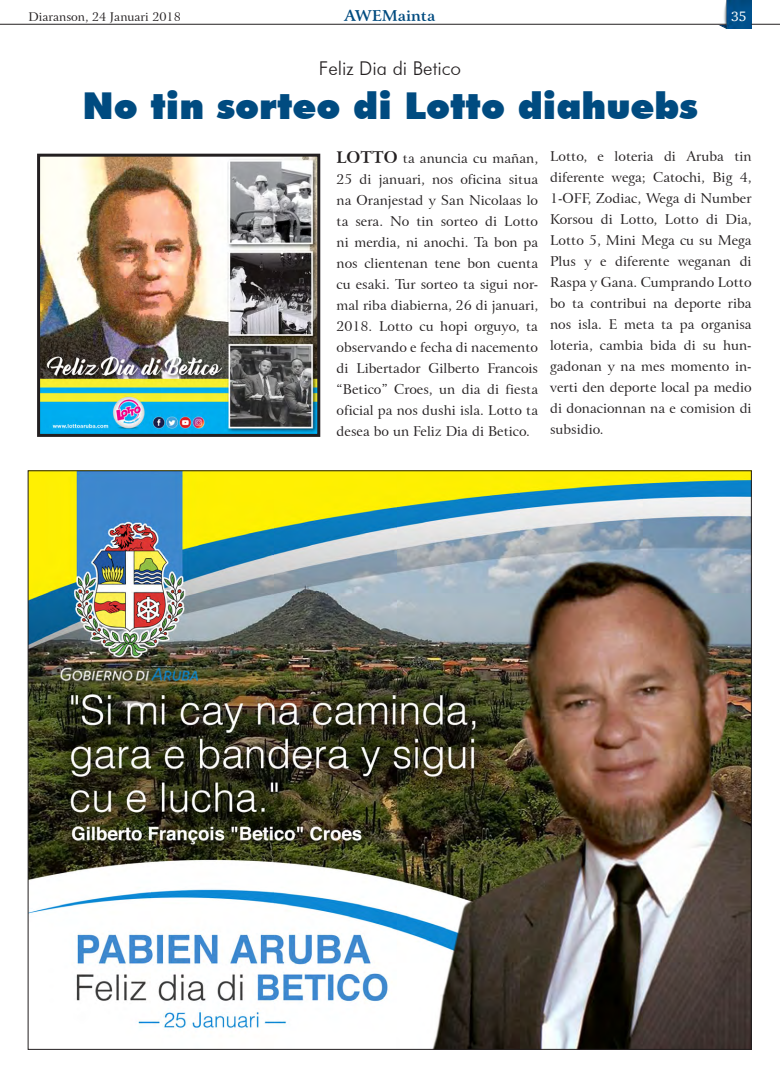
<style>
.page{position:relative;width:780px;height:1078px;background:#fff}
.page>*{position:absolute;margin:0;border:0;box-sizing:border-box;transform-origin:0 0}
.No_Spacing{font:900 37px "Futura BT";color:#004b80}
.No_Spacing-2{font:300 19px "Futura BT";color:#231f20}
.t1{font:700 15px "Arrus BT";color:#004b80}
.t2{font:14px "Charter ITCTT";color:#fff}
.Body_Text_14{font:13.5px/21px "Arrus BT";color:#231f20;text-align:justify}
.t3{font:12px "Arrus BT";color:#231f20}
.s1{font-weight:700;font-size:16px}
</style>
<div class="page">
<img style="left:718px;top:0;width:33px;height:28px">
<svg style="left:751px;top:24px;width:29px;height:1px"></svg>
<hr style="left:0;top:24px;width:726px;height:1px;background:#231f20">
<img style="left:30px;top:472px;width:719px;height:575px">
<img style="left:41px;top:158px;width:275px;height:275px">
<div style="left:37px;top:154px;width:283px;height:283px;border:3px solid #231f20"></div>
<p class="t3" style="left:29px;top:9px;width:154px">Diaranson, 24 Januari 2018</p>
<p class="t1" style="left:344px;top:6px;width:92px">AWEMainta</p>
<p class="t2" style="left:731px;top:7px;width:17px">35</p>
<p class="No_Spacing-2" style="left:319px;top:56px;width:144px">Feliz Dia di Betico</p>
<p class="No_Spacing" style="left:82px;top:84px;width:616px">No tin sorteo di Lotto diahuebs</p>
<p class="Body_Text_14" style="left:336px;top:147px;width:203px"><span class="s1">LOTTO</span> ta anuncia cu mañan, 25 di januari, nos oficina situa na Oranjestad y San Nicolaas lo ta sera. No tin sorteo di Lotto ni merdia, ni anochi. Ta bon pa nos clientenan tene bon cuenta cu esaki. Tur sorteo ta sigui nor&shy;mal riba diabierna, 26 di januari, 2018. Lotto cu hopi orguyo, ta observando e fecha di nacemento di Libertador Gilberto Francois “Betico” Croes, un dia di fiesta oficial pa nos dushi isla. Lotto ta desea bo un Feliz Dia di Betico.</p>
<p class="Body_Text_14" style="left:550px;top:146px;width:203px">Lotto, e loteria di Aruba tin diferente wega; Catochi, Big 4, 1-OFF, Zodiac, Wega di Number Korsou di Lotto, Lotto di Dia, Lotto 5, Mini Mega cu su Mega Plus y e diferente weganan di Raspa y Gana. Cumprando Lotto bo ta contribui na deporte riba nos isla. E meta ta pa organisa loteria, cambia bida di su hun&shy;gadonan y na mes momento in&shy;verti den deporte local pa medio di donacionnan na e comision di subsidio.</p>
</div>
